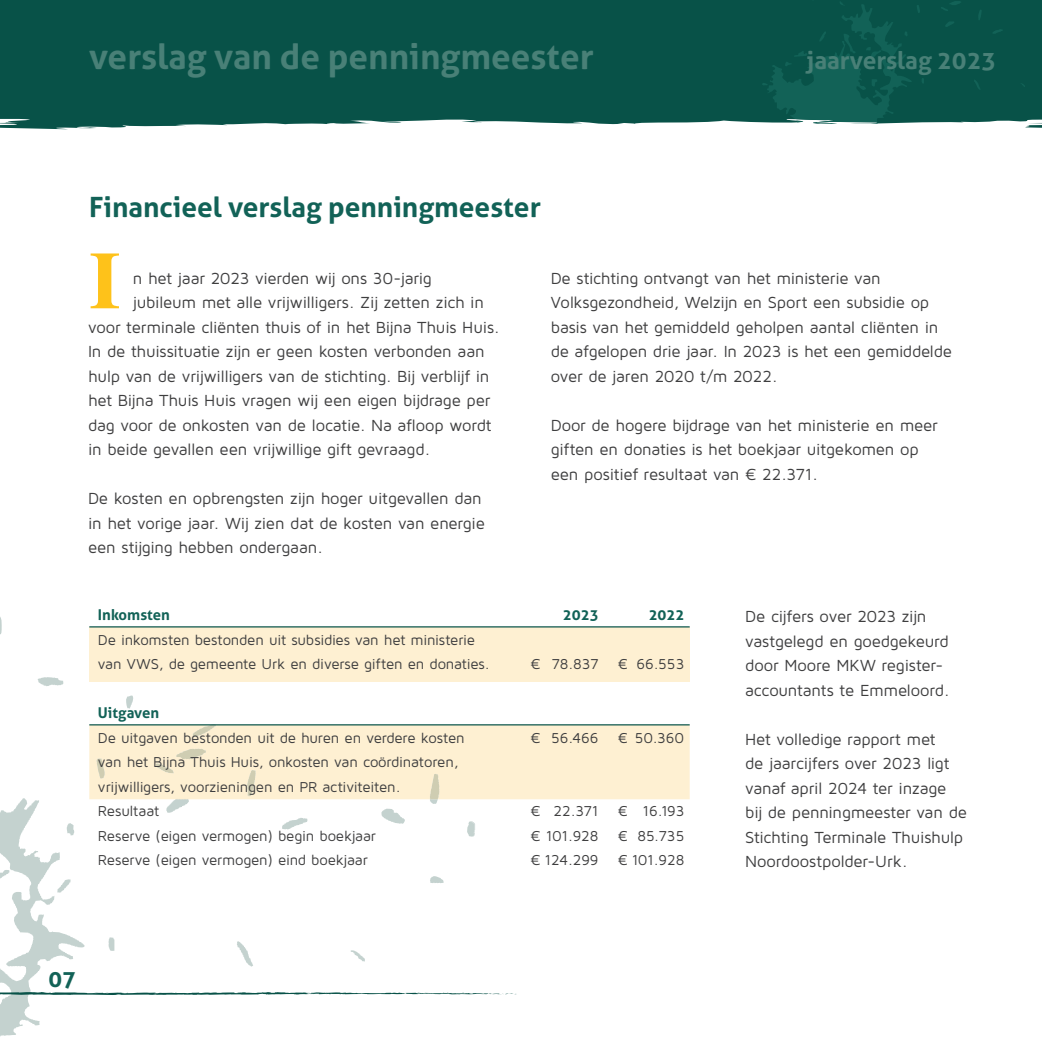
<style>
.page{position:relative;width:1042px;height:1042px;background:#fff}
.page>*{position:absolute;margin:0;border:0;box-sizing:border-box;transform-origin:0 0}
.t1{font:700 81.02px "Times";color:#fec21a}
.t2{font:700 35px "Aller";color:#498077}
.t3{font:700 28px "Aller";color:#126257}
.t4{font:700 24.5px "Aller";color:#498077}
.t5{font:700 22.75px "Aller";color:#126257}
.t6{font:16.62px/24.5px "Maven Pro";letter-spacing:-.015em;color:#3e3e3f}
.t7{font:14.88px/24.5px "Maven Pro";letter-spacing:-.01em;color:#3e3e3f}
.t8{font:700 14.88px "Aller";color:#126257}
</style>
<div class="page">
<div style="left:0;top:0;width:1020px;height:129px;background:#085248"></div>
<svg style="left:941px;top:1px;width:20px;height:10px"></svg>
<svg style="left:978px;top:10px;width:3px;height:10px"></svg>
<svg style="left:945px;top:21px;width:9px;height:6px"></svg>
<svg style="left:992px;top:29px;width:11px;height:5px"></svg>
<svg style="left:974px;top:80px;width:6px;height:10px"></svg>
<svg style="left:762px;top:0;width:162px;height:129px;background:#186056"></svg>
<svg style="left:0;top:617px;width:2px;height:17px"></svg>
<svg style="left:38px;top:677px;width:25px;height:9px"></svg>
<svg style="left:126px;top:695px;width:7px;height:13px"></svg>
<div style="left:89px;top:627px;width:601px;height:54px;background:#fef0d2"></div>
<div style="left:89px;top:725px;width:601px;height:74px;background:#fef0d2"></div>
<svg style="left:193px;top:725px;width:23px;height:12px"></svg>
<svg style="left:0;top:749px;width:517px;height:288px"></svg>
<hr style="left:89px;top:626px;width:601px;height:1px;background:#085248">
<hr style="left:89px;top:724px;width:601px;height:1px;background:#085248">
<div style="left:1020px;top:0;width:22px;height:128px;background:#085248"></div>
<h2 class="t2" style="left:89px;top:35px;width:506px">verslag van de penningmeester</h2>
<h3 class="t4" style="left:807px;top:45px;width:191px">jaarverslag 2023</h3>
<h3 class="t3" style="left:89px;top:189px;width:453px">Financieel verslag penningmeester</h3>
<h1 class="t1" style="left:89px;top:203px;width:33px">I</h1>
<p class="t6" style="left:133px;top:265px;width:300px">n het jaar 2023 vierden wij ons 30-jarig</p>
<p class="t6" style="left:133px;top:290px;width:352px">jubileum met alle vrijwilligers. Zij zetten zich in</p>
<p class="t6" style="left:88px;top:314px;width:413px">voor terminale cliënten thuis of in het Bijna Thuis Huis.</p>
<p class="t6" style="left:88px;top:339px;width:398px">In de thuissituatie zijn er geen kosten verbonden aan</p>
<p class="t6" style="left:88px;top:363px;width:403px">hulp van de vrijwilligers van de stichting. Bij verblijf in</p>
<p class="t6" style="left:88px;top:388px;width:404px">het Bijna Thuis Huis vragen wij een eigen bijdrage per</p>
<p class="t6" style="left:88px;top:412px;width:405px">dag voor de onkosten van de locatie. Na afloop wordt</p>
<p class="t6" style="left:88px;top:437px;width:344px">in beide gevallen een vrijwillige gift gevraagd.</p>
<p class="t6" style="left:88px;top:486px;width:398px">De kosten en opbrengsten zijn hoger uitgevallen dan in het vorige jaar. Wij zien dat de kosten van energie een stijging hebben ondergaan.</p>
<p class="t6" style="left:551px;top:265px;width:403px">De stichting ontvangt van het ministerie van Volksgezondheid, Welzijn en Sport een subsidie op basis van het gemiddeld geholpen aantal cliënten in de afgelopen drie jaar. In 2023 is het een gemiddelde over de jaren 2020 t/m 2022.</p>
<p class="t6" style="left:551px;top:412px;width:389px">Door de hogere bijdrage van het ministerie en meer giften en donaties is het boekjaar uitgekomen op een positief resultaat van € 22.371.</p>
<p class="t8" style="left:98px;top:605px;width:73px">Inkomsten</p>
<p class="t8" style="left:563px;top:605px;width:37px">2023</p>
<p class="t8" style="left:649px;top:605px;width:37px">2022</p>
<p class="t7" style="left:98px;top:627px;width:393px">De inkomsten bestonden uit subsidies van het ministerie van VWS, de gemeente Urk en diverse giften en donaties.</p>
<p class="t7" style="left:530px;top:651px;width:70px">€ 78.837</p>
<p class="t7" style="left:618px;top:651px;width:68px">€ 66.553</p>
<p class="t8" style="left:98px;top:703px;width:63px">Uitgaven</p>
<p class="t7" style="left:98px;top:725px;width:368px">De uitgaven bestonden uit de huren en verdere kosten</p>
<p class="t7" style="left:530px;top:725px;width:70px">€ 56.466</p>
<p class="t7" style="left:618px;top:725px;width:68px">€ 50.360</p>
<p class="t7" style="left:98px;top:749px;width:362px">van het Bijna Thuis Huis, onkosten van coördinatoren, vrijwilligers, voorzieningen en PR activiteiten.<br>Resultaat</p>
<p class="t7" style="left:530px;top:798px;width:70px">€ 22.371</p>
<p class="t7" style="left:618px;top:798px;width:68px">€ 16.193</p>
<p class="t7" style="left:98px;top:823px;width:279px">Reserve (eigen vermogen) begin boekjaar</p>
<p class="t7" style="left:530px;top:823px;width:70px">€ 101.928</p>
<p class="t7" style="left:618px;top:823px;width:68px">€ 85.735</p>
<p class="t7" style="left:98px;top:847px;width:271px">Reserve (eigen vermogen) eind boekjaar</p>
<p class="t7" style="left:530px;top:847px;width:70px">€ 124.299</p>
<p class="t7" style="left:618px;top:847px;width:68px">€ 101.928</p>
<p class="t6" style="left:745px;top:604px;width:206px">De cijfers over 2023 zijn vastgelegd en goedgekeurd door Moore MKW register&shy;accountants te Emmeloord.</p>
<p class="t6" style="left:745px;top:726px;width:223px">Het volledige rapport met<br>de jaarcijfers over 2023 ligt vanaf april 2024 ter inzage bij de penningmeester van de<br>Stichting Terminale Thuishulp<br>Noordoostpolder-Urk.</p>
<h3 class="t5" style="left:49px;top:965px;width:29px">07</h3>
</div>
